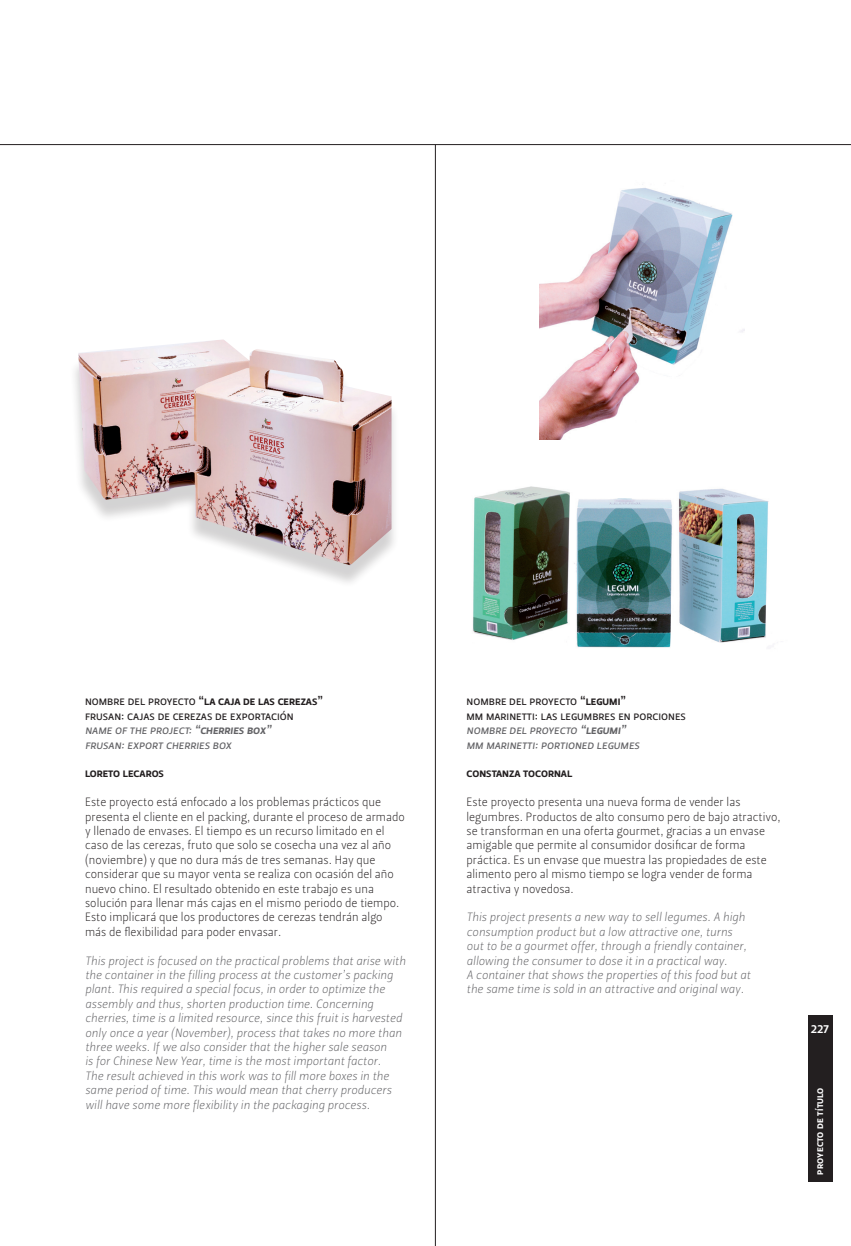
<style>
.page{position:relative;width:851px;height:1246px;background:#fff}
.page>*{position:absolute;margin:0;border:0;box-sizing:border-box;transform-origin:0 0}
.t1{font:12px/14.4px "Leitura Sans Italic 1";color:#636366}
.t2{font:12px/14.4px "Leitura Sans Grot 1";color:#231f20}
.t3{font:12px/14.4px "Leitura Sans Italic 2";color:#636366}
.t4{font:12px/14.4px "Leitura Sans Grot 2";color:#231f20}
.t5{font:12px "Leitura Sans Grot 3";color:#231f20}
.t6{font:12px "Leitura Sans Grot 3";color:#fff}
.t7{font:10.5px "Leitura Sans Grot 3";letter-spacing:.01em;color:#fff}
.s1{font-family:"Leitura Sans Grot 2"}
.s2{font-family:"Leitura Sans Italic 3"}
.s3{font-family:"Leitura Sans Grot 3"}
</style>
<div class="page">
<div style="left:807px;top:1015px;width:25px;height:167px;background:#231f20"></div>
<img style="left:472px;top:486px;width:297px;height:162px">
<hr style="left:0;top:144px;width:850px;height:1px;background:#231f20">
<hr style="left:435px;top:145px;width:1px;height:1101px;background:#231f20">
<img style="left:539px;top:184px;width:205px;height:255px">
<div style="left:69px;top:346px;width:330px;height:242px;background:#231f20;opacity:.2"></div>
<img style="left:78px;top:339px;width:313px;height:226px">
<p class="t5" style="left:85px;top:694px;width:239px"><span class="s1">nombre del proyecto</span> “la caja de las cerezas”</p>
<p class="t4" style="left:85px;top:709px;width:210px">frusan: cajas de cerezas de exportación</p>
<p class="t3" style="left:85px;top:723px;width:188px">name of the project: <span class="s2">“cherries box” </span>frusan: export cherries box</p>
<p class="t5" style="left:85px;top:766px;width:80px">loreto lecaros</p>
<p class="t2" style="left:85px;top:795px;width:321px">Este proyecto está enfocado a los problemas prácticos que presenta el cliente en el packing, durante el proceso de armado y llenado de envases. El tiempo es un recurso limitado en el caso de las cerezas, fruto que solo se cosecha una vez al año (noviembre) y que no dura más de tres semanas. Hay que considerar que su mayor venta se realiza con ocasión del año nuevo chino. El resultado obtenido en este trabajo es una solución para llenar más cajas en el mismo periodo de tiempo.<br>Esto implicará que los productores de cerezas tendrán algo más de flexibilidad para poder envasar.</p>
<p class="t1" style="left:85px;top:953px;width:322px">This project is focused on the practical problems that arise with the container in the filling process at the customer’s packing plant. This required a special focus, in order to optimize the assembly and thus, shorten production time. Concerning cherries, time is a limited resource, since this fruit is harvested only once a year (November), process that takes no more than three weeks. If we also consider that the higher sale season<br>is for Chinese New Year, time is the most important factor.<br>The result achieved in this work was to fill more boxes in the same period of time. This would mean that cherry producers will have some more flexibility in the packaging process.</p>
<p class="t4" style="left:466px;top:694px;width:221px">nombre del proyecto <span class="s3">“legumi”<br></span>mm marinetti: las legumbres en porciones</p>
<p class="t3" style="left:466px;top:723px;width:174px">nombre del proyecto <span class="s2">“legumi” </span>mm marinetti: portioned legumes</p>
<p class="t5" style="left:466px;top:766px;width:107px">constanza tocornal</p>
<p class="t2" style="left:466px;top:795px;width:315px">Este proyecto presenta una nueva forma de vender las legumbres. Productos de alto consumo pero de bajo atractivo, se transforman en una oferta gourmet, gracias a un envase amigable que permite al consumidor dosificar de forma práctica. Es un envase que muestra las propiedades de este alimento pero al mismo tiempo se logra vender de forma atractiva y novedosa.</p>
<p class="t1" style="left:466px;top:910px;width:285px">This project presents a new way to sell legumes. A high consumption product but a low attractive one, turns out to be a gourmet offer, through a friendly container, allowing the consumer to dose it in a practical way.<br>A container that shows the properties of this food but at the same time is sold in an attractive and original way.</p>
<p class="t6" style="left:810px;top:1022px;width:20px">227</p>
<p class="t7" style="left:813px;top:1174px;width:88px;rotate:-90deg">proyecto de título</p>
</div>
